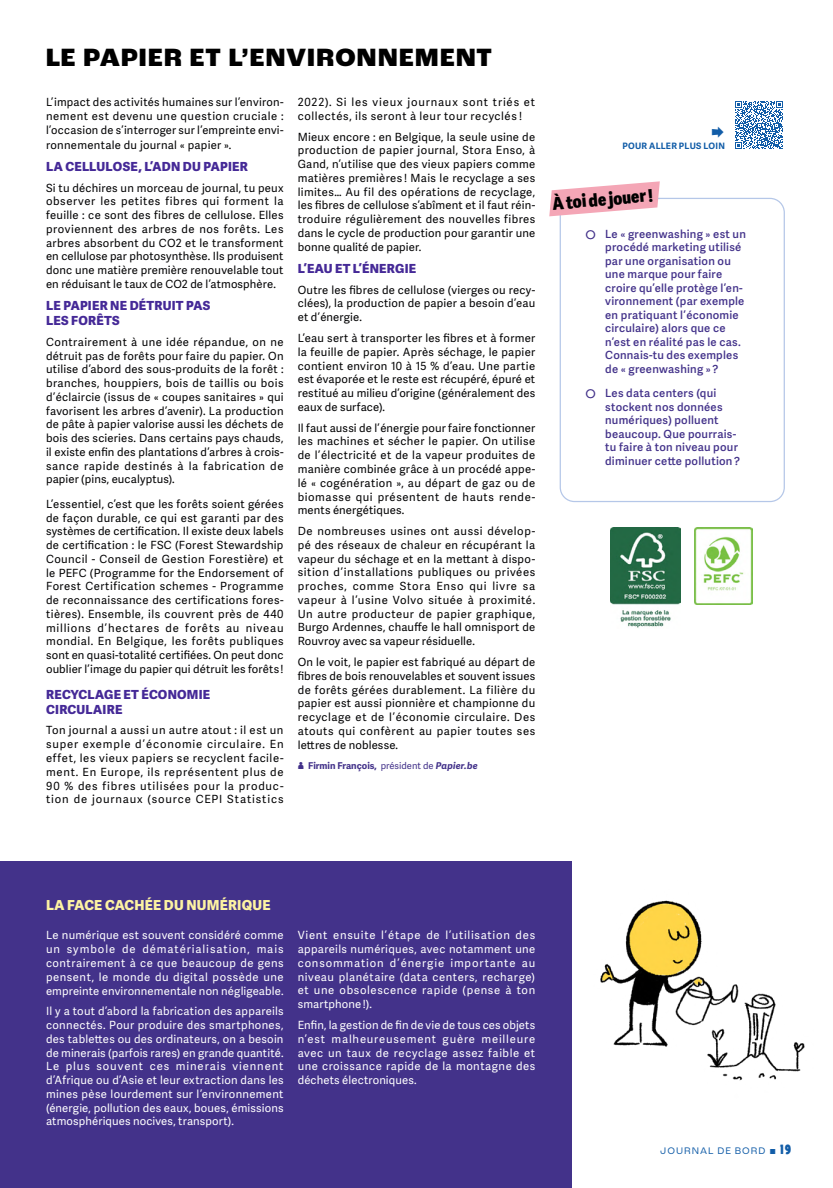
<style>
.page{position:relative;width:833px;height:1188px;background:#fff}
.page>*{position:absolute;margin:0;border:0;box-sizing:border-box;transform-origin:0 0}
.t1{font:800 26.25px "Roc Grotesk";letter-spacing:.05em;color:#000}
.t2{font:25.25px "Adelle Sans";color:#125da8}
.t3{font:800 17.5px "Adelle Sans Cnd";color:#000}
.t4{font:800 13.75px "Adelle Sans";letter-spacing:.015em;color:#fdf3a2}
.t5{font:800 12.5px/15px "Adelle Sans";letter-spacing:.02em;color:#452997}
.t6{font:11.25px/13.8px "Adelle Sans";letter-spacing:.02em;color:#020203;text-align:justify}
.t7{font:11.25px/13.8px "Adelle Sans";letter-spacing:.015em;color:#fff;text-align:justify}
.t8{font:600 11.25px/13.5px "Adelle Sans";letter-spacing:.02em;color:#43328a}
.t9{font:11.25px/13.8px "Adelle Sans";letter-spacing:.055em;color:#020203}
.t10{font:10px "Roc Grotesk";letter-spacing:.1em;color:#125da8}
.t11{font:700 9.38px "Adelle Sans";color:#43328a}
.t12{font:700 8.75px "Adelle Sans";letter-spacing:.025em;color:#125da8}
.s1{font-weight:400;font-size:11.25px}
.s2{font-weight:400}
.s3{font-style:italic}
.s4{font-family:"Adelle Sans Cnd";font-weight:700;font-size:22.5px}
.s5{font-family:"Adelle Sans Cnd"}
.s6{font-family:"Chillow";font-size:12.5px}
</style>
<div class="page">
<div style="left:0;top:861px;width:571px;height:326px;background:#43328a"></div>
<img style="left:611px;top:527px;width:69px;height:101px">
<img style="left:694px;top:527px;width:59px;height:77px">
<div style="left:559px;top:198px;width:226px;height:304px;border:1px solid #b5c7e8;border-radius:14px"></div>
<svg style="left:735px;top:101px;width:48px;height:48px"></svg>
<img style="left:600px;top:900px;width:205px;height:181px">
<svg style="left:549px;top:181px;width:111px;height:36px"></svg>
<h1 class="t1" style="left:46px;top:41px;width:447px">LE PAPIER ET L’ENVIRONNEMENT</h1>
<p class="t6" style="left:46px;top:95px;width:239px">L’impact des activités humaines sur l’environ&shy;nement est devenu une question cruciale : l’occasion de s’interroger sur l’empreinte envi-</p>
<p class="t6" style="left:46px;top:138px;width:187px">ronnementale du journal « papier ».</p>
<p class="t5" style="left:46px;top:159px;width:203px">LA CELLULOSE, L’ADN DU PAPIER</p>
<p class="t6" style="left:46px;top:181px;width:239px">Si tu déchires un morceau de journal, tu peux observer les petites fibres qui forment la feuille : ce sont des fibres de cellulose. Elles proviennent des arbres de nos forêts. Les arbres absorbent du CO2 et le transforment en cellulose par photosynthèse. Ils produisent donc une matière première renouvelable tout en réduisant le taux de CO2 de l’atmosphère.</p>
<p class="t5" style="left:46px;top:298px;width:166px">LE PAPIER NE DÉTRUIT PAS<br>LES FORÊTS</p>
<p class="t6" style="left:46px;top:335px;width:239px">Contrairement à une idée répandue, on ne détruit pas de forêts pour faire du papier. On utilise d’abord des sous-produits de la forêt : branches, houppiers, bois de taillis ou bois d’éclaircie (issus de « coupes sanitaires » qui favorisent les arbres d’avenir). La production de pâte à papier valorise aussi les déchets de bois des scieries. Dans certains pays chauds, il existe enfin des plantations d’arbres à crois&shy;sance rapide destinés à la fabrication de papier (pins, eucalyptus).</p>
<p class="t6" style="left:46px;top:497px;width:239px">L’essentiel, c’est que les forêts soient gérées de façon durable, ce qui est garanti par des systèmes de certification. Il existe deux labels de certification : le FSC (Forest Stewardship Council - Conseil de Gestion Forestière) et le PEFC (Programme for the Endorsement of Forest Certification schemes - Programme de reconnaissance des certifications fores&shy;tières). Ensemble, ils couvrent près de 440 millions d’hectares de forêts au niveau mondial. En Belgique, les forêts publiques sont en quasi-totalité certifiées. On peut donc oublier l’image du papier qui détruit les forêts !</p>
<p class="t5" style="left:46px;top:686px;width:165px">RECYCLAGE ET ÉCONOMIE<br>CIRCULAIRE</p>
<p class="t6" style="left:46px;top:723px;width:239px">Ton journal a aussi un autre atout : il est un super exemple d’économie circulaire. En effet, les vieux papiers se recyclent facile&shy;ment. En Europe, ils représentent plus de 90 % des fibres utilisées pour la produc&shy;tion de journaux (source CEPI Statistics</p>
<p class="t9" style="left:298px;top:95px;width:239px">2022). Si les vieux journaux sont triés et collectés, ils seront à leur tour recyclés !</p>
<p class="t6" style="left:298px;top:130px;width:239px">Mieux encore : en Belgique, la seule usine de production de papier journal, Stora Enso, à Gand, n’utilise que des vieux papiers comme matières premières ! Mais le recyclage a ses limites… Au fil des opérations de recyclage, les fibres de cellulose s’abîment et il faut réin&shy;troduire régulièrement des nouvelles fibres dans le cycle de production pour garantir une bonne qualité de papier.</p>
<p class="t5" style="left:298px;top:261px;width:120px">L’EAU ET L’ÉNERGIE</p>
<p class="t6" style="left:298px;top:283px;width:239px">Outre les fibres de cellulose (vierges ou recy&shy;clées), la production de papier a besoin d’eau et d’énergie.</p>
<p class="t6" style="left:298px;top:331px;width:239px">L’eau sert à transporter les fibres et à former la feuille de papier. Après séchage, le papier contient environ 10 à 15 % d’eau. Une partie est évaporée et le reste est récupéré, épuré et restitué au milieu d’origine (généralement des eaux de surface).</p>
<p class="t6" style="left:298px;top:421px;width:239px">Il faut aussi de l’énergie pour faire fonctionner les machines et sécher le papier. On utilise de l’électricité et de la vapeur produites de manière combinée grâce à un procédé appe&shy;lé « cogénération », au départ de gaz ou de biomasse qui présentent de hauts rende&shy;ments énergétiques.</p>
<p class="t6" style="left:298px;top:524px;width:239px">De nombreuses usines ont aussi dévelop&shy;pé des réseaux de chaleur en récupérant la vapeur du séchage et en la mettant à dispo&shy;sition d’installations publiques ou privées proches, comme Stora Enso qui livre sa vapeur à l’usine Volvo située à proximité.<br>Un autre producteur de papier graphique, Burgo Ardennes, chauffe le hall omnisport de Rouvroy avec sa vapeur résiduelle.</p>
<p class="t6" style="left:298px;top:655px;width:239px">On le voit, le papier est fabriqué au départ de fibres de bois renouvelables et souvent issues de forêts gérées durablement. La filière du papier est aussi pionnière et championne du recyclage et de l’économie circulaire. Des atouts qui confèrent au papier toutes ses lettres de noblesse.</p>
<p class="t11" style="left:298px;top:759px;width:181px"><span class="s1">j</span> Firmin François, <span class="s2">président de</span> <span class="s3">Papier.be</span></p>
<h2 class="t2" style="left:710px;top:116px;width:16px">➡</h2>
<p class="t12" style="left:622px;top:140px;width:104px">POUR ALLER PLUS LOIN</p>
<h3 class="t3" style="left:551px;top:193px;width:102px;rotate:-5deg">À toi de jouer !</h3>
<p class="t8" style="left:605px;top:227px;width:142px;text-indent:-21px"><span class="s4">○</span> Le « greenwashing » est un procédé marketing utilisé par une organisation ou une marque pour faire croire qu’elle protège l’en&shy;vironnement (par exemple en pratiquant l’économie circulaire) alors que ce n’est en réalité pas le cas.<br>Connais-tu des exemples de « greenwashing » ?</p>
<p class="t8" style="left:605px;top:386px;width:136px;text-indent:-21px"><span class="s4">○</span> Les data centers (qui stockent nos données numériques) polluent beaucoup. Que pourrais&shy;tu faire à ton niveau pour diminuer cette pollution ?</p>
<p class="t4" style="left:46px;top:896px;width:226px">LA FACE CACHÉE DU NUMÉRIQUE</p>
<p class="t7" style="left:46px;top:928px;width:239px">Le numérique est souvent considéré comme un symbole de dématérialisation, mais contrairement à ce que beaucoup de gens pensent, le monde du digital possède une empreinte environnementale non négligeable.</p>
<p class="t7" style="left:46px;top:1004px;width:239px">Il y a tout d’abord la fabrication des appareils connectés. Pour produire des smartphones, des tablettes ou des ordinateurs, on a besoin de minerais (parfois rares) en grande quantité.<br>Le plus souvent ces minerais viennent d’Afrique ou d’Asie et leur extraction dans les mines pèse lourdement sur l’environnement (énergie, pollution des eaux, boues, émissions atmosphériques nocives, transport).</p>
<p class="t7" style="left:298px;top:928px;width:239px">Vient ensuite l’étape de l’utilisation des appareils numériques, avec notamment une consommation d’énergie importante au niveau planétaire (data centers, recharge) et une obsolescence rapide (pense à ton smartphone !).</p>
<p class="t7" style="left:298px;top:1018px;width:239px">Enfin, la gestion de fin de vie de tous ces objets n’est malheureusement guère meilleure avec un taux de recyclage assez faible et une croissance rapide de la montagne des déchets électroniques.</p>
<p class="t10" style="left:660px;top:1144px;width:132px">JOURNAL DE BORD <span class="s5">a</span> <span class="s6">19</span></p>
</div>
